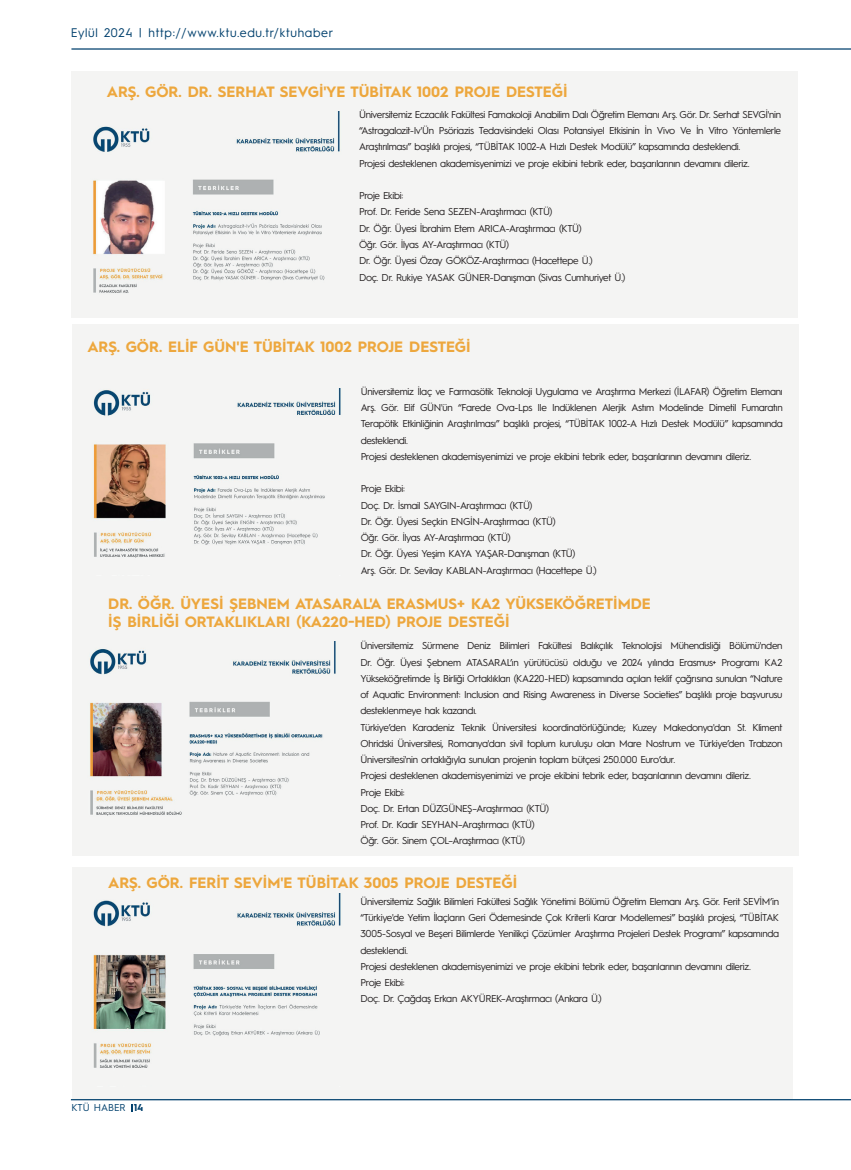
<style>
.page{position:relative;width:851px;height:1170px;background:#fff}
.page>*{position:absolute;margin:0;border:0;box-sizing:border-box;transform-origin:0 0}
.t1{font:700 15px/18px "Hurme Geometric Sans 1";color:#eda73d}
.t2{font:12.5px "Hurme Geometric Sans 1";letter-spacing:.05em;color:#00406d}
.t3{font:10px/16.2px "Hurme Geometric Sans 1";letter-spacing:-.03em;color:#231f20}
.t4{font:10px "Hurme Geometric Sans 1";color:#00406d}
.s1{font-weight:700}
</style>
<div class="page">
<hr style="left:71px;top:48px;width:779px;height:2px;background:#00406d">
<hr style="left:71px;top:1098px;width:779px;height:2px;background:#00406d">
<div style="left:71px;top:71px;width:726px;height:247px;background:#f4f4f3"></div>
<div style="left:72px;top:324px;width:727px;height:273px;background:#f4f4f3"></div>
<img style="left:93px;top:111px;width:247px;height:182px">
<img style="left:93px;top:388px;width:248px;height:170px">
<div style="left:72px;top:583px;width:727px;height:272px;background:#f4f4f3"></div>
<div style="left:72px;top:867px;width:721px;height:232px;background:#f4f4f3"></div>
<img style="left:93px;top:893px;width:248px;height:175px">
<img style="left:90px;top:641px;width:246px;height:175px">
<p class="t2" style="left:71px;top:24px;width:264px">Eylül 2024 | http://www.ktu.edu.tr/ktuhaber</p>
<h1 class="t1" style="left:107px;top:82px;width:462px">ARŞ. GÖR. DR. SERHAT SEVGİ'YE TÜBİTAK 1002 PROJE DESTEĞİ</h1>
<p class="t3" style="left:359px;top:106px;width:423px">Üniversitemiz Eczacılık Fakültesi Famakoloji Anabilim Dalı Öğretim Elemanı Arş. Gör. Dr. Serhat SEVGİ'nin “Astragalozit-Iv'Ün Psöriazis Tedavisindeki Olası Potansiyel Etkisinin İn Vivo Ve İn Vitro Yöntemlerle Araştırılması” başlıklı projesi, “TÜBİTAK 1002-A Hızlı Destek Modülü” kapsamında desteklendi.<br>Projesi desteklenen akademisyenimizi ve proje ekibini tebrik eder, başarılarının devamını dileriz.</p>
<p class="t3" style="left:359px;top:187px;width:268px">Proje Ekibi:<br>Prof. Dr. Feride Sena SEZEN-Araştırmacı (KTÜ)<br>Dr. Öğr. Üyesi İbrahim Etem ARICA-Araştırmacı (KTÜ)<br>Öğr. Gör. İlyas AY-Araştırmacı (KTÜ)<br>Dr. Öğr. Üyesi Özay GÖKÖZ-Araştırmacı (Hacettepe Ü.)<br>Doç. Dr. Rukiye YASAK GÜNER-Danışman (Sivas Cumhuriyet Ü.)</p>
<h1 class="t1" style="left:87px;top:337px;width:385px">ARŞ. GÖR. ELİF GÜN'E TÜBİTAK 1002 PROJE DESTEĞİ</h1>
<p class="t3" style="left:360px;top:382px;width:423px">Üniversitemiz İlaç ve Farmasötik Teknoloji Uygulama ve Araştırma Merkezi (İLAFAR) Öğretim Elemanı Arş. Gör. Elif GÜN'ün “Farede Ova-Lps Ile Indüklenen Alerjik Astım Modelinde Dimetil Fumaratın Terapötik Etkinliğinin Araştırılması” başlıklı projesi, “TÜBİTAK 1002-A Hızlı Destek Modülü” kapsamında desteklendi.<br>Projesi desteklenen akademisyenimizi ve proje ekibini tebrik eder, başarılarının devamını dileriz.</p>
<p class="t3" style="left:360px;top:480px;width:237px">Proje Ekibi:<br>Doç. Dr. İsmail SAYGIN-Araştırmacı (KTÜ)<br>Dr. Öğr. Üyesi Seçkin ENGİN-Araştırmacı (KTÜ)<br>Öğr. Gör. İlyas AY-Araştırmacı (KTÜ)<br>Dr. Öğr. Üyesi Yeşim KAYA YAŞAR-Danışman (KTÜ)<br>Arş. Gör. Dr. Sevilay KABLAN-Araştırmacı (Hacettepe Ü.)</p>
<h1 class="t1" style="left:108px;top:593px;width:544px">DR. ÖĞR. ÜYESİ ŞEBNEM ATASARAL'A ERASMUS+ KA2 YÜKSEKÖĞRETİMDE<br>İŞ BİRLİĞİ ORTAKLIKLARI (KA220-HED) PROJE DESTEĞİ</h1>
<p class="t3" style="left:360px;top:637px;width:423px">Üniversitemiz Sürmene Deniz Bilimleri Fakültesi Balıkçılık Teknolojisi Mühendisliği Bölümü'nden Dr. Öğr. Üyesi Şebnem ATASARAL’ın yürütücüsü olduğu ve 2024 yılında Erasmus+ Programı KA2<br>Yükseköğretimde İş Birliği Ortaklıkları (KA220-HED) kapsamında açılan teklif çağrısına sunulan “Nature of Aquatic Environment: Inclusion and Rising Awareness in Diverse Societies” başlıklı proje başvurusu desteklenmeye hak kazandı.<br>Türkiye’den Karadeniz Teknik Üniversitesi koordinatörlüğünde; Kuzey Makedonya'dan St. Kliment Ohridski Üniversitesi, Romanya'dan sivil toplum kuruluşu olan Mare Nostrum ve Türkiye’den Trabzon Üniversitesi'nin ortaklığıyla sunulan projenin toplam bütçesi 250.000 Euro’dur.<br>Projesi desteklenen akademisyenimizi ve proje ekibini tebrik eder, başarılarının devamını dileriz.<br>Proje Ekibi:<br>Doç. Dr. Ertan DÜZGÜNEŞ–Araştırmacı (KTÜ)<br>Prof. Dr. Kadir SEYHAN–Araştırmacı (KTÜ)<br>Öğr. Gör. Sinem ÇOL–Araştırmacı (KTÜ)</p>
<h1 class="t1" style="left:108px;top:872px;width:410px">ARŞ. GÖR. FERİT SEVİM'E TÜBİTAK 3005 PROJE DESTEĞİ</h1>
<p class="t3" style="left:360px;top:892px;width:420px">Üniversitemiz Sağlık Bilimleri Fakültesi Sağlık Yönetimi Bölümü Öğretim Elemanı Arş. Gör. Ferit SEVİM’in “Türkiye'de Yetim İlaçların Geri Ödemesinde Çok Kriterli Karar Modellemesi” başlıklı projesi, “TÜBİTAK 3005-Sosyal ve Beşeri Bilimlerde Yenilikçi Çözümler Araştırma Projeleri Destek Programı” kapsamında desteklendi.<br>Projesi desteklenen akademisyenimizi ve proje ekibini tebrik eder, başarılarının devamını dileriz.<br>Proje Ekibi:<br>Doç. Dr. Çağdaş Erkan AKYÜREK–Araştırmacı (Ankara Ü.)</p>
<p class="t4" style="left:72px;top:1100px;width:73px">KTÜ HABER <span class="s1">14</span></p>
</div>
